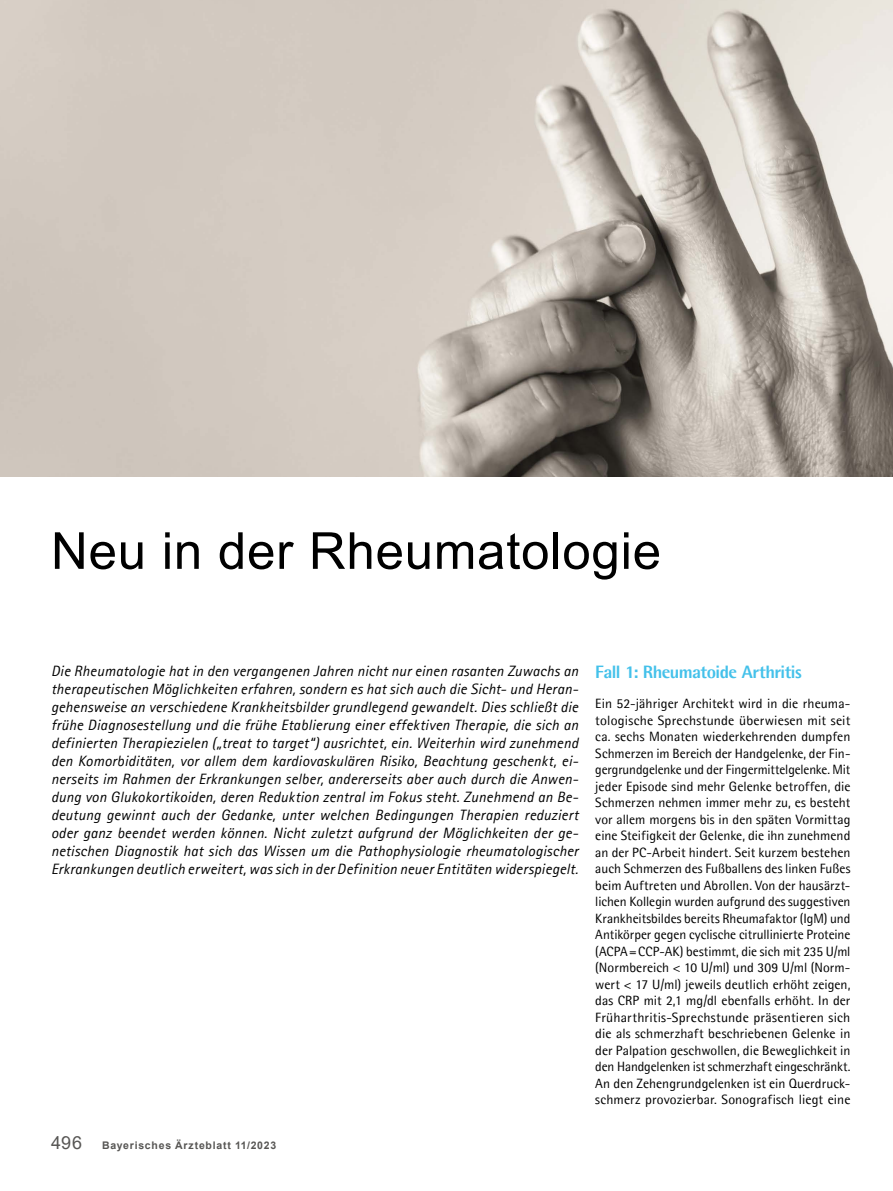
<style>
.page{position:relative;width:893px;height:1191px;background:#fff}
.page>*{position:absolute;margin:0;border:0;box-sizing:border-box;transform-origin:0 0}
.t1{font:51px "Arial";letter-spacing:.015em;color:#000}
.t2{font:800 18px "Agfa Rotis Semisans";letter-spacing:-.03em;color:#44c1ea}
.t3{font:italic 15px/18px "Agfa Rotis Sans Serif";letter-spacing:.01em;color:#000;text-align:justify}
.t4{font:13.5px/16.5px "Agfa Rotis Semisans";letter-spacing:.01em;color:#000;text-align:justify}
.t5{font:700 10.5px "Arial";letter-spacing:.07em;color:#575654}
.s1{font-weight:400;font-size:18px}
</style>
<div class="page">
<img style="left:0;top:0;width:893px;height:476px">
<h1 class="t1" style="left:51px;top:516px;width:612px">Neu in der Rheumatologie</h1>
<p class="t3" style="left:51px;top:662px;width:529px">Die Rheumatologie hat in den vergangenen Jahren nicht nur einen rasanten Zuwachs an therapeutischen Möglichkeiten erfahren, sondern es hat sich auch die Sicht- und Heran&shy;gehensweise an verschiedene Krankheitsbilder grundlegend gewandelt. Dies schließt die frühe Diagnosestellung und die frühe Etablierung einer effektiven Therapie, die sich an definierten Therapiezielen („treat to target“) ausrichtet, ein. Weiterhin wird zunehmend den Komorbiditäten, vor allem dem kardiovaskulären Risiko, Beachtung geschenkt, ei&shy;nerseits im Rahmen der Erkrankungen selber, andererseits aber auch durch die Anwen&shy;dung von Glukokortikoiden, deren Reduktion zentral im Fokus steht. Zunehmend an Be&shy;deutung gewinnt auch der Gedanke, unter welchen Bedingungen Therapien reduziert oder ganz beendet werden können. Nicht zuletzt aufgrund der Möglichkeiten der ge&shy;netischen Diagnostik hat sich das Wissen um die Pathophysiologie rheumatologischer Erkrankungen deutlich erweitert, was sich in der Definition neuer Entitäten widerspiegelt.</p>
<p class="t5" style="left:51px;top:1137px;width:227px"><span class="s1">496</span> Bayerisches Ärzteblatt 11/2023</p>
<h2 class="t2" style="left:595px;top:660px;width:208px">Fall 1: Rheumatoide Arthritis</h2>
<p class="t4" style="left:595px;top:695px;width:257px">Ein 52-jähriger Architekt wird in die rheuma&shy;tologische Sprechstunde überwiesen mit seit ca. sechs Monaten wiederkehrenden dumpfen Schmerzen im Bereich der Handgelenke, der Fin&shy;gergrundgelenke und der Fingermittelgelenke. Mit jeder Episode sind mehr Gelenke betroffen, die Schmerzen nehmen immer mehr zu, es besteht vor allem morgens bis in den späten Vormittag eine Steifigkeit der Gelenke, die ihn zunehmend an der PC-Arbeit hindert. Seit kurzem bestehen auch Schmerzen des Fußballens des linken Fußes beim Auftreten und Abrollen. Von der hausärzt&shy;lichen Kollegin wurden aufgrund des suggestiven Krankheitsbildes bereits Rheumafaktor (IgM) und Antikörper gegen cyclische citrullinierte Proteine (ACPA=CCP-AK) bestimmt, die sich mit 235 U/ml (Normbereich &lt; 10 U/ml) und 309 U/ml (Norm&shy;wert &lt; 17 U/ml) jeweils deutlich erhöht zeigen, das CRP mit 2,1 mg/dl ebenfalls erhöht. In der Früharthritis-Sprechstunde präsentieren sich die als schmerzhaft beschriebenen Gelenke in der Palpation geschwollen, die Beweglichkeit in den Handgelenken ist schmerzhaft eingeschränkt.<br>An den Zehengrundgelenken ist ein Querdruck&shy;schmerz provozierbar. Sonografisch liegt eine</p>
</div>
